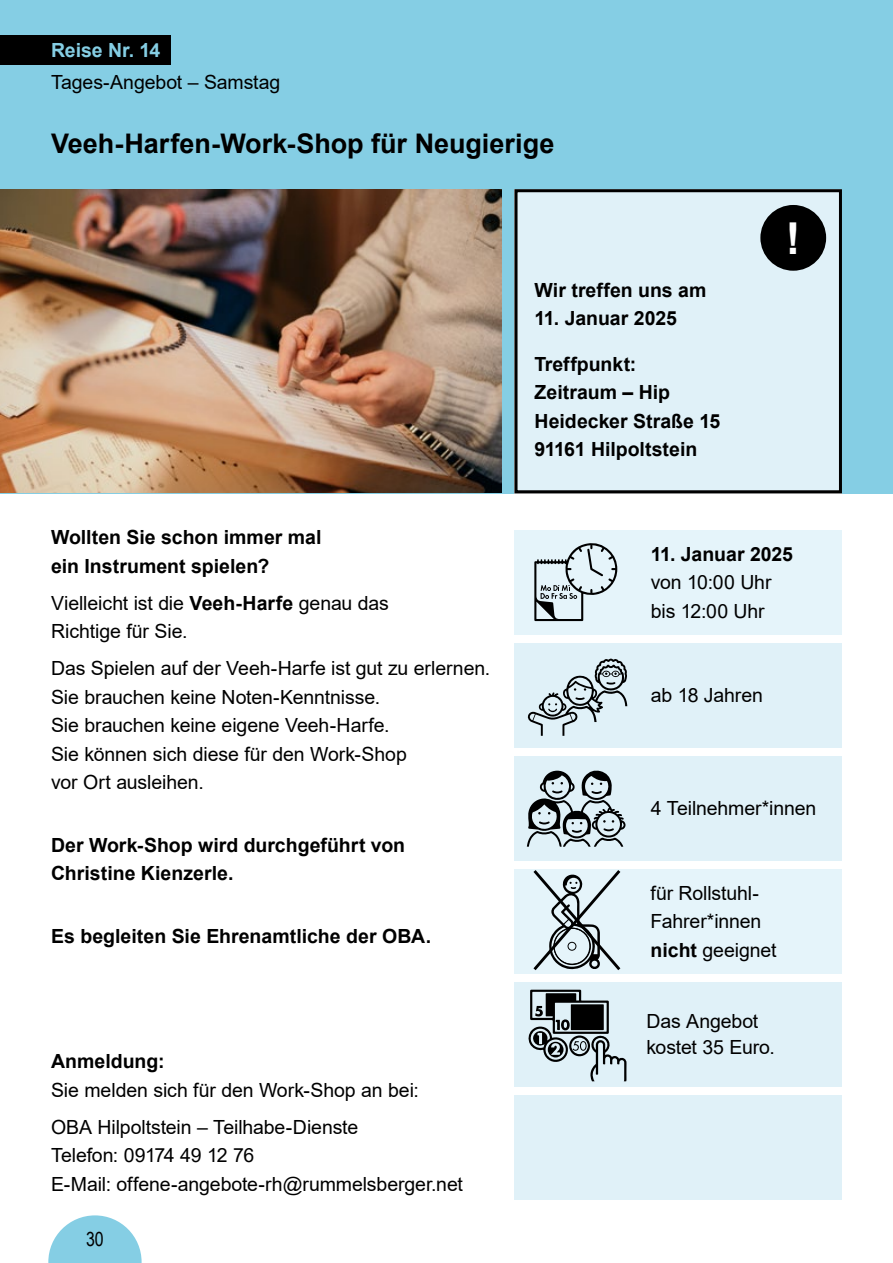
<style>
.page{position:relative;width:893px;height:1263px;background:#fff}
.page>*{position:absolute;margin:0;border:0;box-sizing:border-box;transform-origin:0 0}
.t1{font:700 43.95px "Arial";color:#fff}
.t2{font:700 27px "Arial";color:#000}
.t3{font:19.5px/28.5px "Arial";letter-spacing:-.005em;color:#000}
.t4{font:700 19.5px/28.5px "Arial";color:#000}
.t5{font:700 19.5px "Arial";letter-spacing:-.005em;color:#85cee4}
.t6{font:19.5px "Arial Narrow";color:#000}
.s1{font-weight:700}
</style>
<div class="page">
<div style="left:0;top:0;width:893px;height:493px;background:#85cee4"></div>
<svg style="left:48px;top:1215px;width:94px;height:48px"></svg>
<div style="left:514px;top:1095px;width:328px;height:104px;background:#e0f1f8"></div>
<div style="left:514px;top:982px;width:328px;height:104px;background:#e0f1f8"></div>
<svg style="left:528px;top:990px;width:99px;height:91px"></svg>
<div style="left:515px;top:756px;width:327px;height:104px;background:#e0f1f8"></div>
<svg style="left:527px;top:770px;width:99px;height:77px"></svg>
<div style="left:515px;top:643px;width:327px;height:104px;background:#e0f1f8"></div>
<svg style="left:527px;top:658px;width:100px;height:78px"></svg>
<div style="left:0;top:35px;width:170px;height:30px;background:#000"></div>
<img style="left:0;top:189px;width:502px;height:304px">
<div style="left:515px;top:530px;width:327px;height:104px;background:#e5f4fa"></div>
<svg style="left:534px;top:543px;width:84px;height:78px"></svg>
<div style="left:514px;top:869px;width:328px;height:104px;background:#e5f4fa"></div>
<svg style="left:533px;top:870px;width:88px;height:101px"></svg>
<div style="left:516px;top:191px;width:324px;height:301px;background:#e0f1f8"></div>
<div style="left:514px;top:189px;width:328px;height:304px;border:3px solid #000"></div>
<div style="left:760px;top:205px;width:66px;height:66px;background:#000;border-radius:50%"></div>
<p class="t5" style="left:51px;top:36px;width:111px">Reise Nr. 14</p>
<p class="t3" style="left:51px;top:68px;width:231px">Tages-Angebot – Samstag</p>
<h2 class="t2" style="left:51px;top:124px;width:505px">Veeh-Harfen-Work-Shop für Neugierige</h2>
<p class="t4" style="left:534px;top:276px;width:173px">Wir treffen uns am</p>
<p class="t4" style="left:534px;top:304px;width:144px">11. Januar 2025</p>
<p class="t4" style="left:534px;top:350px;width:187px">Treffpunkt:<br>Zeitraum – Hip<br>Heidecker Straße 15<br>91161 Hilpoltstein</p>
<h1 class="t1" style="left:786px;top:207px;width:16px">!</h1>
<p class="t4" style="left:51px;top:523px;width:272px">Wollten Sie schon immer mal ein Instrument spielen?</p>
<p class="t3" style="left:51px;top:589px;width:339px">Vielleicht ist die <span class="s1">Veeh-Harfe</span> genau das<br>Richtige für Sie.</p>
<p class="t3" style="left:51px;top:654px;width:441px">Das Spielen auf der Veeh-Harfe ist gut zu erlernen.<br>Sie brauchen keine Noten-Kenntnisse.<br>Sie brauchen keine eigene Veeh-Harfe.<br>Sie können sich diese für den Work-Shop<br>vor Ort ausleihen.</p>
<p class="t4" style="left:51px;top:831px;width:356px">Der Work-Shop wird durchgeführt von<br>Christine Kienzerle.</p>
<p class="t4" style="left:51px;top:922px;width:382px">Es begleiten Sie Ehrenamtliche der OBA.</p>
<p class="t4" style="left:51px;top:1047px;width:115px">Anmeldung:</p>
<p class="t3" style="left:51px;top:1071px;width:369px;line-height:37px">Sie melden sich für den Work-Shop an bei:<br>OBA Hilpoltstein – Teilhabe-Dienste</p>
<p class="t3" style="left:51px;top:1141px;width:413px">Telefon: 09174 49 12 76<br>E-Mail: offene-angebote-rh@rummelsberger.net</p>
<p class="t6" style="left:86px;top:1224px;width:19px">30</p>
<p class="t4" style="left:651px;top:540px;width:144px">11. Januar 2025</p>
<p class="t3" style="left:651px;top:568px;width:122px">von 10:00 Uhr bis 12:00 Uhr</p>
<p class="t3" style="left:651px;top:568px;width:58px">Datum</p>
<p class="t3" style="left:651px;top:681px;width:114px">ab 18 Jahren</p>
<p class="t3" style="left:678px;top:681px;width:22px">xx</p>
<p class="t3" style="left:651px;top:794px;width:167px">4 Teilnehmer*innen</p>
<p class="t3" style="left:651px;top:794px;width:147px">xx Teilnehmende</p>
<p class="t3" style="left:646px;top:878px;width:112px">für Rol stuhl-<br>Fahrer*innen geeignet</p>
<p class="t3" style="left:651px;top:878px;width:127px">für Rollstuhl-<br>Fahrer*innen <span class="s1">nicht</span> geeignet</p>
<p class="t3" style="left:651px;top:907px;width:75px">f geeignet</p>
<p class="t3" style="left:651px;top:1006px;width:141px">Die Reise kostet xxx Euro.</p>
<p class="t3" style="left:646px;top:1009px;width:130px;line-height:25.5px">Das Angebot kostet 35 Euro.</p>
</div>
